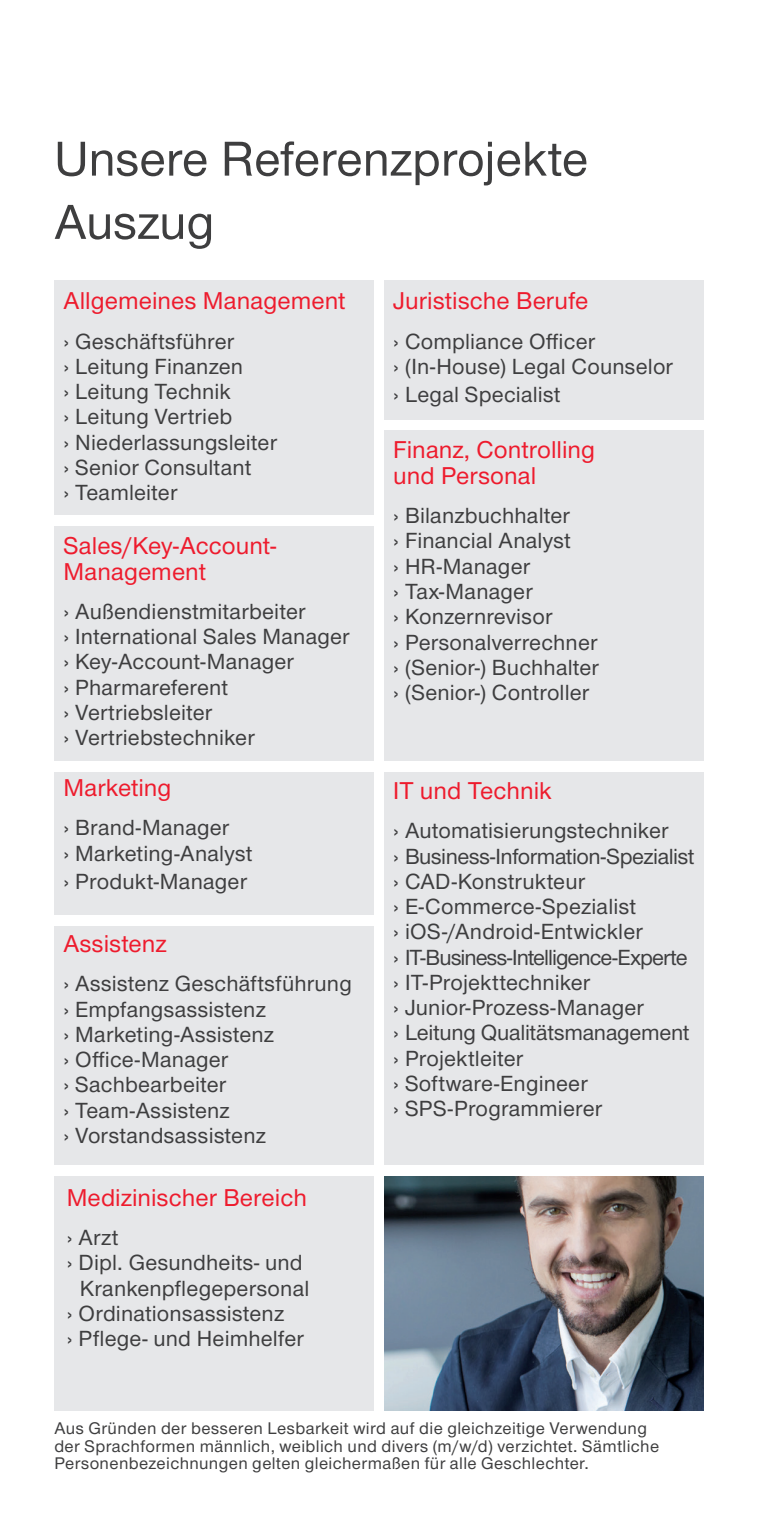
<style>
.page{position:relative;width:759px;height:1517px;background:#fff}
.page>*{position:absolute;margin:0;border:0;box-sizing:border-box;transform-origin:0 0}
.t1{font:500 50.75px/63.2px "Nimbus San Nov";color:#3e3e3f}
.t2{font:500 25.25px/25.8px "Nimbus San Nov";letter-spacing:.005em;color:#ee1b2d}
.t3{font:500 22.75px/25.2px "Nimbus San Nov";letter-spacing:.01em;color:#3e3e3f}
.t4{font:500 17.5px/17.5px "Nimbus San Nov";letter-spacing:.025em;color:#3e3e3f}
</style>
<div class="page">
<div style="left:384px;top:772px;width:319px;height:392px;background:#e6e7e9"></div>
<div style="left:384px;top:430px;width:319px;height:330px;background:#e6e7e9"></div>
<div style="left:384px;top:280px;width:319px;height:139px;background:#e6e7e9"></div>
<div style="left:54px;top:1176px;width:319px;height:234px;background:#e6e7e9"></div>
<div style="left:54px;top:927px;width:319px;height:237px;background:#e6e7e9"></div>
<div style="left:54px;top:772px;width:319px;height:143px;background:#e6e7e9"></div>
<div style="left:54px;top:526px;width:319px;height:234px;background:#e6e7e9"></div>
<div style="left:54px;top:280px;width:319px;height:234px;background:#e6e7e9"></div>
<img style="left:384px;top:1176px;width:319px;height:234px">
<h1 class="t1" style="left:54px;top:127px;width:535px">Unsere Referenzprojekte<br>Auszug</h1>
<p class="t2" style="left:63px;top:288px;width:284px">Allgemeines Management</p>
<p class="t3" style="left:63px;top:328px;width:215px">› Geschäftsführer<br>› Leitung Finanzen<br>› Leitung Technik<br>› Leitung Vertrieb<br>› Niederlassungsleiter › Senior Consultant<br>› Teamleiter</p>
<p class="t2" style="left:63px;top:532px;width:214px">Sales/Key-Account-<br>Management</p>
<p class="t3" style="left:63px;top:598px;width:288px">› Außendienstmitarbeiter<br>› International Sales Manager › Key-Account-Manager<br>› Pharmareferent<br>› Vertriebsleiter<br>› Vertriebstechniker</p>
<p class="t2" style="left:63px;top:775px;width:110px">Marketing</p>
<p class="t3" style="left:63px;top:815px;width:191px">› Brand-Manager<br>› Marketing-Analyst</p>
<p class="t3" style="left:63px;top:868px;width:185px">› Produkt-Manager</p>
<p class="t2" style="left:63px;top:931px;width:105px">Assistenz</p>
<p class="t3" style="left:63px;top:971px;width:290px">› Assistenz Geschäftsführung › Empfangsassistenz<br>› Marketing-Assistenz<br>› Office-Manager<br>› Sachbearbeiter<br>› Team-Assistenz<br>› Vorstandsassistenz</p>
<p class="t2" style="left:67px;top:1184px;width:242px">Medizinischer Bereich</p>
<p class="t3" style="left:67px;top:1224px;width:53px">› Arzt</p>
<p class="t3" style="left:67px;top:1250px;width:237px">› Dipl. Gesundheits- und</p>
<p class="t3" style="left:80px;top:1275px;width:231px">Krankenpflegepersonal</p>
<p class="t3" style="left:67px;top:1300px;width:219px">› Ordinationsassistenz</p>
<p class="t3" style="left:67px;top:1326px;width:238px">› Pflege- und Heimhelfer</p>
<p class="t2" style="left:393px;top:288px;width:196px">Juristische Berufe</p>
<p class="t3" style="left:393px;top:328px;width:281px">› Compliance Officer<br>› (In-House) Legal Counselor</p>
<p class="t3" style="left:393px;top:382px;width:169px">› Legal Specialist</p>
<p class="t2" style="left:393px;top:437px;width:203px">Finanz, Controlling und Personal</p>
<p class="t3" style="left:393px;top:503px;width:207px">› Bilanzbuchhalter<br>› Financial Analyst<br>› HR-Manager<br>› Tax-Manager<br>› Konzernrevisor<br>› Personalverrechner › (Senior-) Buchhalter › (Senior-) Controller</p>
<p class="t2" style="left:393px;top:778px;width:160px">IT und Technik</p>
<p class="t3" style="left:393px;top:818px;width:303px">› Automatisierungstechniker<br>› Business-Information-Spezialist › CAD-Konstrukteur<br>› E-Commerce-Spezialist<br>› iOS-/Android-Entwickler<br>› IT-Business-Intelligence-Experte › IT-Projekttechniker<br>› Junior-Prozess-Manager<br>› Leitung Qualitätsmanagement › Projektleiter<br>› Software-Engineer<br>› SPS-Programmierer</p>
<p class="t4" style="left:54px;top:1419px;width:606px">Aus Gründen der besseren Lesbarkeit wird auf die gleichzeitige Verwendung der Sprachformen männlich, weiblich und divers (m/w/d) verzichtet. Sämtliche<br>Personenbezeichnungen gelten gleichermaßen für alle Geschlechter.</p>
</div>
